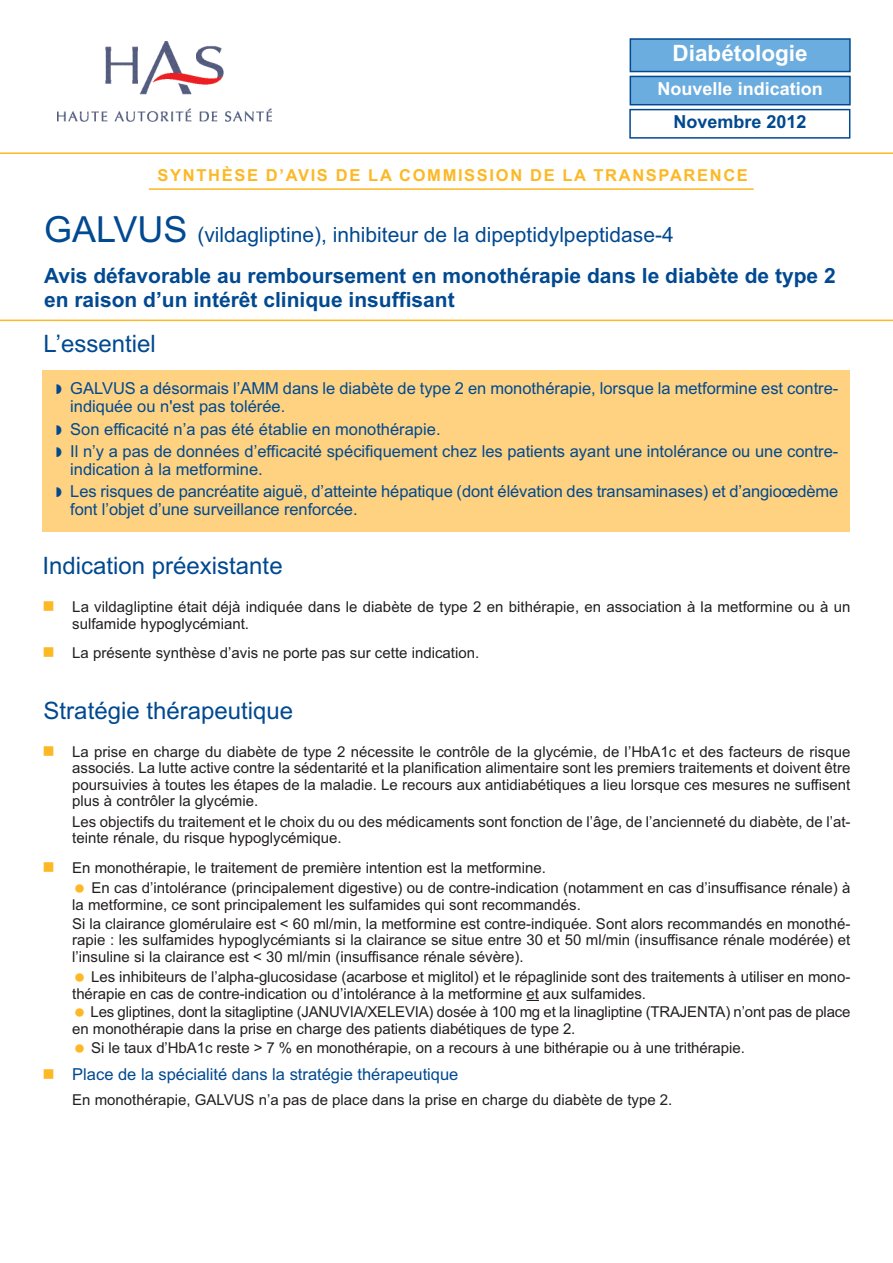
<style>
.page{position:relative;width:893px;height:1263px;background:#fff}
.page>*{position:absolute;margin:0;border:0;box-sizing:border-box;transform-origin:0 0}
.t1{font:24px "Arial";color:#014990}
.t2{font:700 22.5px "Arial";color:#fff}
.t3{font:700 21px/41px "Arial";color:#014990}
.t4{font:700 18px "Arial";color:#fff}
.t5{font:700 18px "Arial";color:#014990}
.t6{font:16.5px/22.2px "Arial";color:#014990}
.t7{font:700 16.5px "Arial";letter-spacing:.1em;color:#fcb825}
.t8{font:15px/16.5px "Arial";color:#231f20}
.s1{font-weight:400;font-size:36px}
.s2{font-weight:400}
</style>
<div class="page">
<svg style="left:526px;top:1000px;width:13px;height:1px"></svg>
<hr style="left:0;top:320px;width:893px;height:1px;background:#fcb825">
<img style="left:57px;top:41px;width:214px;height:81px">
<hr style="left:0;top:152px;width:893px;height:2px;background:#fcb825">
<div style="left:43px;top:370px;width:807px;height:161px;background:#fed281"></div>
<hr style="left:149px;top:188px;width:605px;height:2px;background:#fcb825">
<div style="left:629px;top:109px;width:221px;height:30px;border:2px solid #014990"></div>
<div style="left:631px;top:77px;width:218px;height:27px;background:#6caddf"></div>
<div style="left:630px;top:76px;width:221px;height:29px;border:2px solid #014990"></div>
<div style="left:631px;top:40px;width:218px;height:31px;background:#6caddf"></div>
<div style="left:630px;top:38px;width:221px;height:34px;border:2px solid #014990"></div>
<h2 class="t2" style="left:673px;top:40px;width:137px">Diabétologie</h2>
<p class="t4" style="left:658px;top:78px;width:167px">Nouvelle indication</p>
<p class="t5" style="left:673px;top:112px;width:135px">Novembre 2012</p>
<p class="t7" style="left:158px;top:166px;width:592px">SYNTHÈSE D’AVIS DE LA COMMISSION DE LA TRANSPARENCE</p>
<h3 class="t3" style="left:44px;top:214px;width:793px"><span class="s1">GALVUS</span> <span class="s2">(vildagliptine), inhibiteur de la dipeptidylpeptidase-4<br></span>Avis défavorable au remboursement en monothérapie dans le diabète de type 2</h3>
<h3 class="t3" style="left:44px;top:279px;width:412px">en raison d’un intérêt clinique insuffisant</h3>
<h1 class="t1" style="left:44px;top:329px;width:114px">L’essentiel</h1>
<p class="t6" style="left:70px;top:380px;width:770px;line-height:18px">GALVUS a désormais l’AMM dans le diabète de type 2 en monothérapie, lorsque la metformine est contre&shy;indiquée ou n'est pas tolérée.</p>
<p class="t6" style="left:70px;top:418px;width:770px">Son efficacité n’a pas été établie en monothérapie.<br>Il n’y a pas de données d’efficacité spécifiquement chez les patients ayant une intolérance ou une contre-</p>
<p class="t6" style="left:70px;top:458px;width:770px">indication à la metformine.<br>Les risques de pancréatite aiguë, d’atteinte hépatique (dont élévation des transaminases) et d’angioœdème</p>
<p class="t6" style="left:70px;top:498px;width:289px">font l’objet d’une surveillance renforcée.</p>
<h1 class="t1" style="left:43px;top:552px;width:242px">Indication préexistante</h1>
<p class="t8" style="left:72px;top:599px;width:780px">La vildagliptine était déjà indiquée dans le diabète de type 2 en bithérapie, en association à la metformine ou à un sulfamide hypoglycémiant.</p>
<p class="t8" style="left:72px;top:644px;width:408px">La présente synthèse d’avis ne porte pas sur cette indication.</p>
<h1 class="t1" style="left:44px;top:697px;width:251px">Stratégie thérapeutique</h1>
<p class="t8" style="left:72px;top:743px;width:780px;text-align:justify">La prise en charge du diabète de type 2 nécessite le contrôle de la glycémie, de l’HbA1c et des facteurs de risque associés. La lutte active contre la sédentarité et la planification alimentaire sont les premiers traitements et doivent être poursuivies à toutes les étapes de la maladie. Le recours aux antidiabétiques a lieu lorsque ces mesures ne suffisent plus à contrôler la glycémie.</p>
<p class="t8" style="left:72px;top:813px;width:780px">Les objectifs du traitement et le choix du ou des médicaments sont fonction de l’âge, de l’ancienneté du diabète, de l’at&shy;teinte rénale, du risque hypoglycémique.</p>
<p class="t8" style="left:92px;top:857px;width:760px;line-height:20.7px;text-indent:-19px">En monothérapie, le traitement de première intention est la metformine.<br>En cas d’intolérance (principalement digestive) ou de contre-indication (notamment en cas d’insuffisance rénale) à</p>
<p class="t8" style="left:72px;top:895px;width:780px;line-height:18.6px">la metformine, ce sont principalement les sulfamides qui sont recommandés.<br>Si la clairance glomérulaire est &lt; 60 ml/min, la metformine est contre-indiquée. Sont alors recommandés en monothé-</p>
<p class="t8" style="left:72px;top:932px;width:780px">rapie : les sulfamides hypoglycémiants si la clairance se situe entre 30 et 50 ml/min (insuffisance rénale modérée) et l’insuline si la clairance est &lt; 30 ml/min (insuffisance rénale sévère).</p>
<p class="t8" style="left:72px;top:969px;width:780px;text-indent:19px">Les inhibiteurs de l’alpha-glucosidase (acarbose et miglitol) et le répaglinide sont des traitements à utiliser en mono&shy;thérapie en cas de contre-indication ou d’intolérance à la metformine et aux sulfamides.</p>
<p class="t8" style="left:72px;top:1004px;width:780px;text-indent:18px">Les gliptines, dont la sitagliptine (JANUVIA/XELEVIA) dosée à 100 mg et la linagliptine (TRAJENTA) n’ont pas de place en monothérapie dans la prise en charge des patients diabétiques de type 2.</p>
<p class="t8" style="left:91px;top:1039px;width:655px">Si le taux d’HbA1c reste &gt; 7 % en monothérapie, on a recours à une bithérapie ou à une trithérapie.</p>
<p class="t6" style="left:72px;top:1063px;width:388px">Place de la spécialité dans la stratégie thérapeutique</p>
<p class="t8" style="left:72px;top:1091px;width:602px">En monothérapie, GALVUS n’a pas de place dans la prise en charge du diabète de type 2.</p>
</div>
